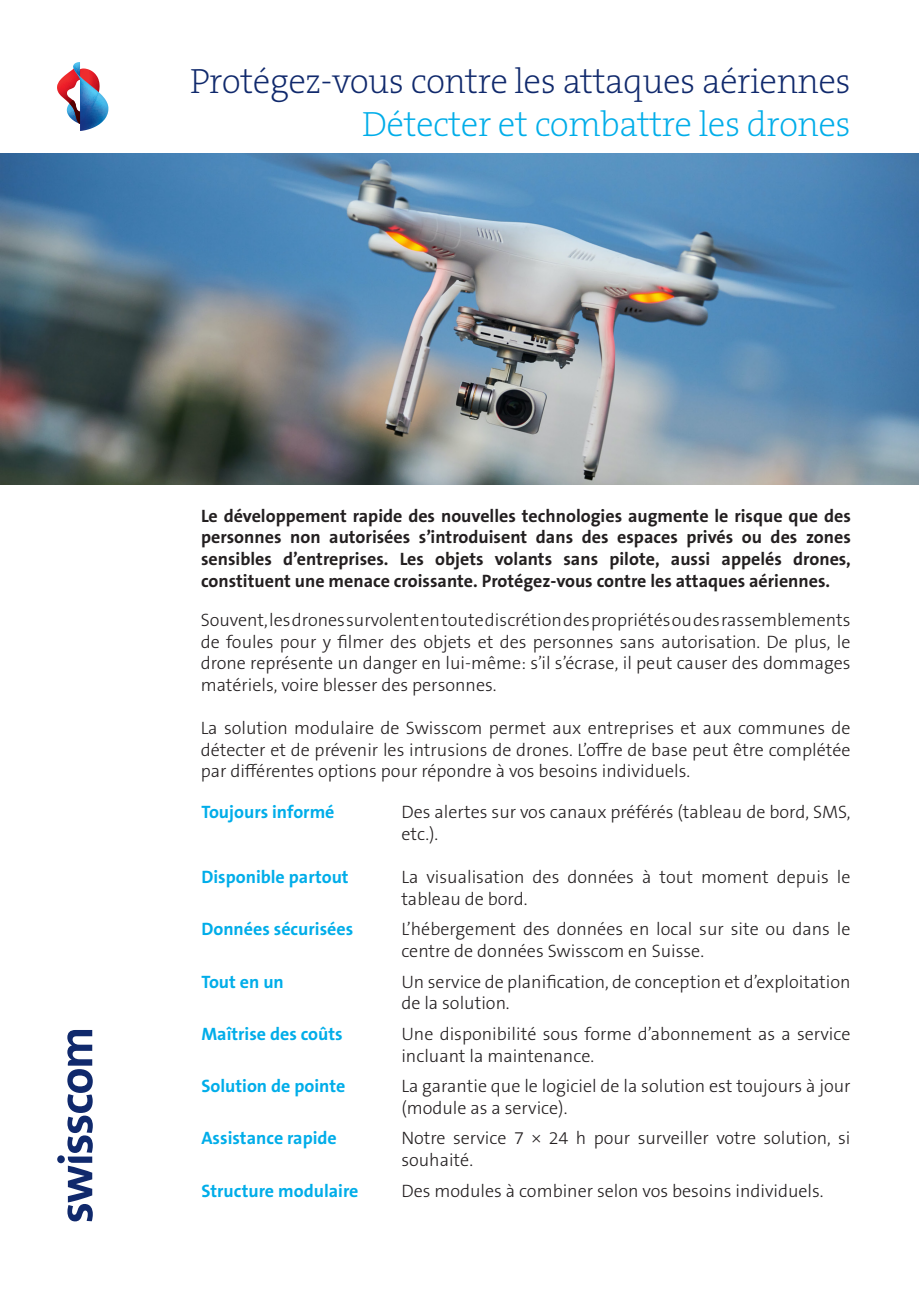
<style>
.page{position:relative;width:919px;height:1289px;background:#fff}
.page>*{position:absolute;margin:0;border:0;box-sizing:border-box;transform-origin:0 0}
.t1{font:200 35.25px/42.3px "The Serif B W2";letter-spacing:-.015em;color:#10296c;text-align:right}
.Subline{font:300 18px/21.6px "The Sans B W3";color:#231f20}
.Intro_neu{font:700 18px/21.6px "The Sans B W7";color:#231f20;text-align:justify}
.Subline-2{font:700 18px "The Sans B W7";color:#00ade9}
.s1{color:#00ade9}
</style>
<div class="page">
<img style="left:0;top:153px;width:918px;height:332px">
<svg style="left:57px;top:1030px;width:36px;height:191px"></svg>
<svg style="left:57px;top:62px;width:51px;height:69px"></svg>
<p class="t1" style="left:190px;top:61px;width:662px">Protégez-vous contre les attaques aériennes<br><span class="s1">Détecter et combattre les drones</span></p>
<p class="Intro_neu" style="left:201px;top:505px;width:651px">Le développement rapide des nouvelles technologies augmente le risque que des personnes non autorisées s’introduisent dans des espaces privés ou des zones sensibles d’entreprises. Les objets volants sans pilote, aussi appelés drones, constituent une menace croissante. Protégez-vous contre les attaques aériennes.</p>
<p class="Subline" style="left:201px;top:609px;width:651px;text-align:justify">Souvent, les drones survolent en toute discrétion des propriétés ou des rassemblements de foules pour y filmer des objets et des personnes sans autorisation. De plus, le drone représente un danger en lui-même: s’il s’écrase, il peut causer des dommages matériels, voire blesser des personnes.</p>
<p class="Subline" style="left:201px;top:717px;width:651px;text-align:justify">La solution modulaire de Swisscom permet aux entreprises et aux communes de détecter et de prévenir les intrusions de drones. L’offre de base peut être complétée par différentes options pour répondre à vos besoins individuels.</p>
<p class="Subline" style="left:401px;top:801px;width:450px">Des alertes sur vos canaux préférés (tableau de bord, SMS, etc.).</p>
<p class="Subline" style="left:401px;top:866px;width:450px">La visualisation des données à tout moment depuis le tableau de bord.</p>
<p class="Subline" style="left:401px;top:918px;width:450px">L’hébergement des données en local sur site ou dans le centre de données Swisscom en Suisse.</p>
<p class="Subline" style="left:401px;top:970px;width:450px">Un service de planification, de conception et d’exploitation de la solution.</p>
<p class="Subline" style="left:401px;top:1023px;width:450px">Une disponibilité sous forme d’abonnement as a service incluant la maintenance.</p>
<p class="Subline" style="left:401px;top:1075px;width:450px">La garantie que le logiciel de la solution est toujours à jour (module as a service).</p>
<p class="Subline" style="left:401px;top:1127px;width:450px">Notre service 7 × 24 h pour surveiller votre solution, si souhaité.</p>
<p class="Subline" style="left:401px;top:1179px;width:423px">Des modules à combiner selon vos besoins individuels.</p>
<p class="Subline-2" style="left:201px;top:800px;width:135px">Toujours informé</p>
<p class="Subline-2" style="left:201px;top:865px;width:149px">Disponible partout</p>
<p class="Subline-2" style="left:201px;top:917px;width:153px">Données sécurisées</p>
<p class="Subline-2" style="left:201px;top:970px;width:84px">Tout en un</p>
<p class="Subline-2" style="left:201px;top:1022px;width:143px">Maîtrise des coûts</p>
<p class="Subline-2" style="left:201px;top:1074px;width:145px">Solution de pointe</p>
<p class="Subline-2" style="left:201px;top:1126px;width:137px">Assistance rapide</p>
<p class="Subline-2" style="left:201px;top:1178px;width:159px">Structure modulaire</p>
</div>
